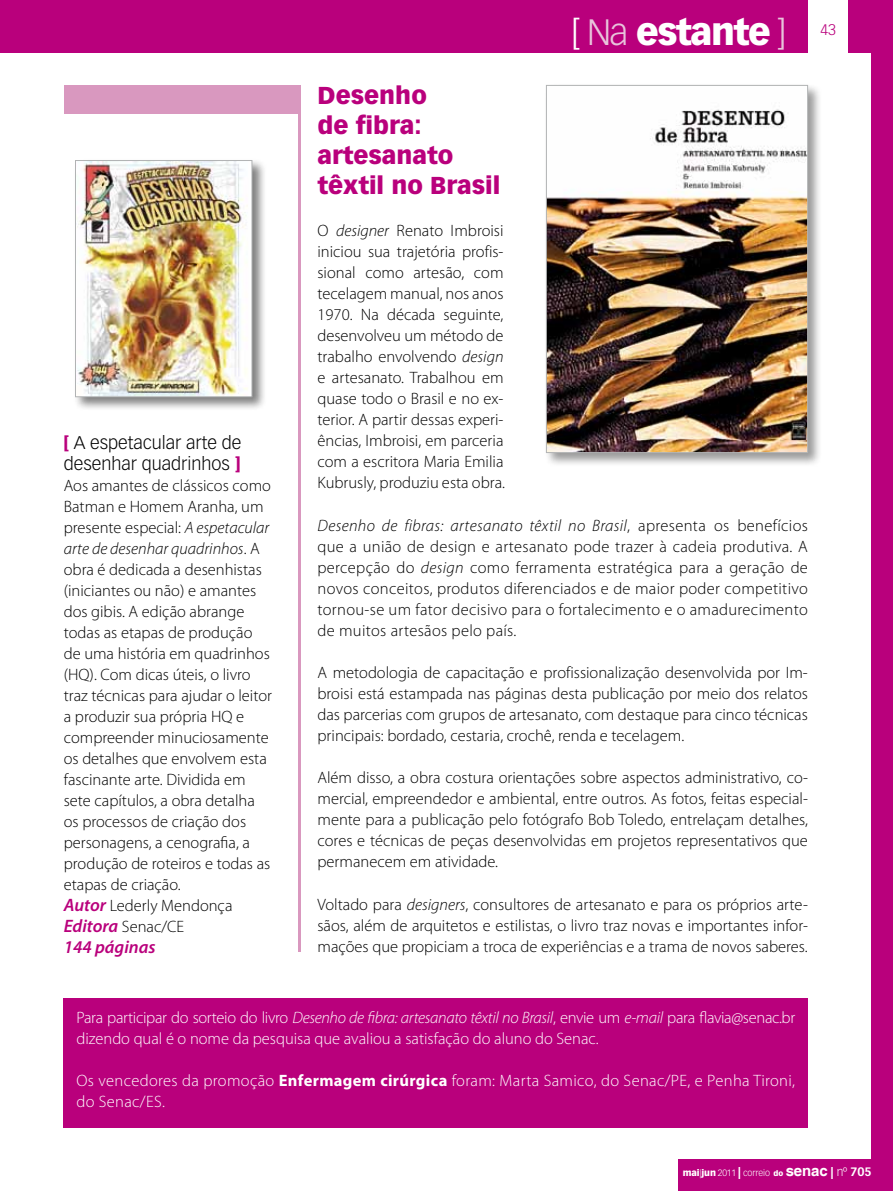
<style>
.page{position:relative;width:893px;height:1191px;background:#fff}
.page>*{position:absolute;margin:0;border:0;box-sizing:border-box;transform-origin:0 0}
.t1{font:900 36px "Vectora LH";letter-spacing:-.04em;color:#fff}
.t2{font:900 24px/30px "Vectora LH";color:#b9007c}
.t3{font:300 18px/21px "Vectora LH";color:#000}
.t4{font:italic 600 18px "Myriad Pro";color:#b9007c}
.t5{font:300 16.5px/21px "Myriad Pro";color:#000;text-align:justify}
.t6{font:300 16.5px/21px "Myriad Pro";color:#fff}
.t7{font:300 16.5px/21px "Myriad Pro";letter-spacing:.02em;color:#fff}
.t8{font:300 15px "Vectora LH";color:#b9007c}
.t9{font:300 9px "Vectora LH";letter-spacing:-.01em;color:#fff}
.s1{font-weight:900;color:#b9007c}
.s2{font-style:italic}
.s3{font-weight:600;font-style:italic;font-size:18px;color:#b9007c}
.s4{font-weight:300}
.s5{font-weight:300;color:#e8c4db}
.s6{font-weight:700}
.s7{font-weight:900}
.s8{font-weight:900;font-size:12px}
.s9{font-weight:900;font-size:7.5px}
.s10{font-family:"Helvetica";font-weight:700;font-size:15px}
.s11{font-size:12px}
.s12{font-weight:700;font-size:12px}
</style>
<div class="page">
<div style="left:73px;top:158px;width:194px;height:253px;background:#000;opacity:.5"></div>
<img style="left:77px;top:162px;width:173px;height:233px">
<div style="left:75px;top:160px;width:177px;height:237px;border:1px solid #b1b3b4"></div>
<div style="left:544px;top:83px;width:278px;height:384px;background:#000;opacity:.4"></div>
<img style="left:548px;top:87px;width:258px;height:364px">
<div style="left:546px;top:85px;width:262px;height:368px;border:1px solid #b1b3b4"></div>
<div style="left:64px;top:998px;width:744px;height:129px;background:#b9007c"></div>
<div style="left:678px;top:1159px;width:215px;height:32px;background:#b9007c"></div>
<div style="left:848px;top:0;width:45px;height:53px;background:#b9007c"></div>
<div style="left:0;top:0;width:808px;height:53px;background:#b9007c"></div>
<div style="left:872px;top:0;width:21px;height:1191px;background:#b9007c"></div>
<div style="left:64px;top:85px;width:236px;height:29px;background:#d998bf"></div>
<hr style="left:298px;top:112px;width:2px;height:839px;background:#d998bf">
<p class="t3" style="left:64px;top:432px;width:179px"><span class="s1">[</span> A espetacular arte de desenhar quadrinhos <span class="s1">]</span></p>
<p class="t5" style="left:64px;top:475px;width:210px;text-align:left">Aos amantes de clássicos como<br>Batman e Homem Aranha, um presente especial: <span class="s2">A espetacular arte de desenhar quadrinhos</span>. A obra é dedicada a desenhistas (iniciantes ou não) e amantes dos gibis. A edição abrange todas as etapas de produção de uma história em quadrinhos (HQ). Com dicas úteis, o livro traz técnicas para ajudar o leitor a produzir sua própria HQ e compreender minuciosamente os detalhes que envolvem esta fascinante arte. Dividida em sete capítulos, a obra detalha os processos de criação dos personagens, a cenografia, a produção de roteiros e todas as etapas de criação.<br><span class="s3">Autor</span> Lederly Mendonça<br><span class="s3">Editora</span> Senac/CE</p>
<p class="t4" style="left:64px;top:935px;width:93px">144 páginas</p>
<h1 class="t1" style="left:571px;top:10px;width:217px"><span class="s4">[</span> <span class="s5">Na</span> estante <span class="s5">]</span></h1>
<p class="t8" style="left:820px;top:21px;width:17px">43</p>
<h2 class="t2" style="left:317px;top:80px;width:184px">Desenho<br>de fibra: artesanato têxtil no Brasil</h2>
<p class="t5" style="left:317px;top:220px;width:189px">O <span class="s2">designer</span> Renato Imbroisi iniciou sua trajetória profis&shy;sional como artesão, com tecelagem manual, nos anos 1970. Na década seguinte, desenvolveu um método de trabalho envolvendo <span class="s2">design </span>e artesanato. Trabalhou em quase todo o Brasil e no ex&shy;terior. A partir dessas experi&shy;ências, Imbroisi, em parceria com a escritora Maria Emilia Kubrusly, produziu esta obra.</p>
<p class="t5" style="left:317px;top:515px;width:492px"><span class="s2">Desenho de fibras: artesanato têxtil no Brasil</span>, apresenta os benefícios que a união de design e artesanato pode trazer à cadeia produtiva. A percepção do <span class="s2">design</span> como ferramenta estratégica para a geração de novos conceitos, produtos diferenciados e de maior poder competitivo tornou-se um fator decisivo para o fortalecimento e o amadurecimento de muitos artesãos pelo país.</p>
<p class="t5" style="left:317px;top:662px;width:492px">A metodologia de capacitação e profissionalização desenvolvida por Im&shy;broisi está estampada nas páginas desta publicação por meio dos relatos das parcerias com grupos de artesanato, com destaque para cinco técnicas principais: bordado, cestaria, crochê, renda e tecelagem.</p>
<p class="t5" style="left:317px;top:767px;width:492px">Além disso, a obra costura orientações sobre aspectos administrativo, co&shy;mercial, empreendedor e ambiental, entre outros. As fotos, feitas especial&shy;mente para a publicação pelo fotógrafo Bob Toledo, entrelaçam detalhes, cores e técnicas de peças desenvolvidas em projetos representativos que permanecem em atividade.</p>
<p class="t5" style="left:317px;top:894px;width:492px">Voltado para <span class="s2">designers</span>, consultores de artesanato e para os próprios arte&shy;sãos, além de arquitetos e estilistas, o livro traz novas e importantes infor&shy;mações que propiciam a troca de experiências e a trama de novos saberes.</p>
<p class="t6" style="left:77px;top:1007px;width:720px">Para participar do sorteio do livro <span class="s2">Desenho de fibra: artesanato têxtil no Brasil</span>, envie um <span class="s2">e-mail</span> para flavia@senac.br dizendo qual é o nome da pesquisa que avaliou a satisfação do aluno do Senac.</p>
<p class="t7" style="left:77px;top:1070px;width:720px">Os vencedores da promoção <span class="s6">Enfermagem cirúrgica</span> foram: Marta Samico, do Senac/PE, e Penha Tironi, do Senac/ES.</p>
<p class="t9" style="left:683px;top:1167px;width:191px"><span class="s7">mai</span>|<span class="s7">jun</span> 2011 <span class="s8">|</span> correio <span class="s9">do</span> <span class="s10">senac</span> <span class="s8">|</span> <span class="s11">nº</span> <span class="s12">705</span></p>
</div>
